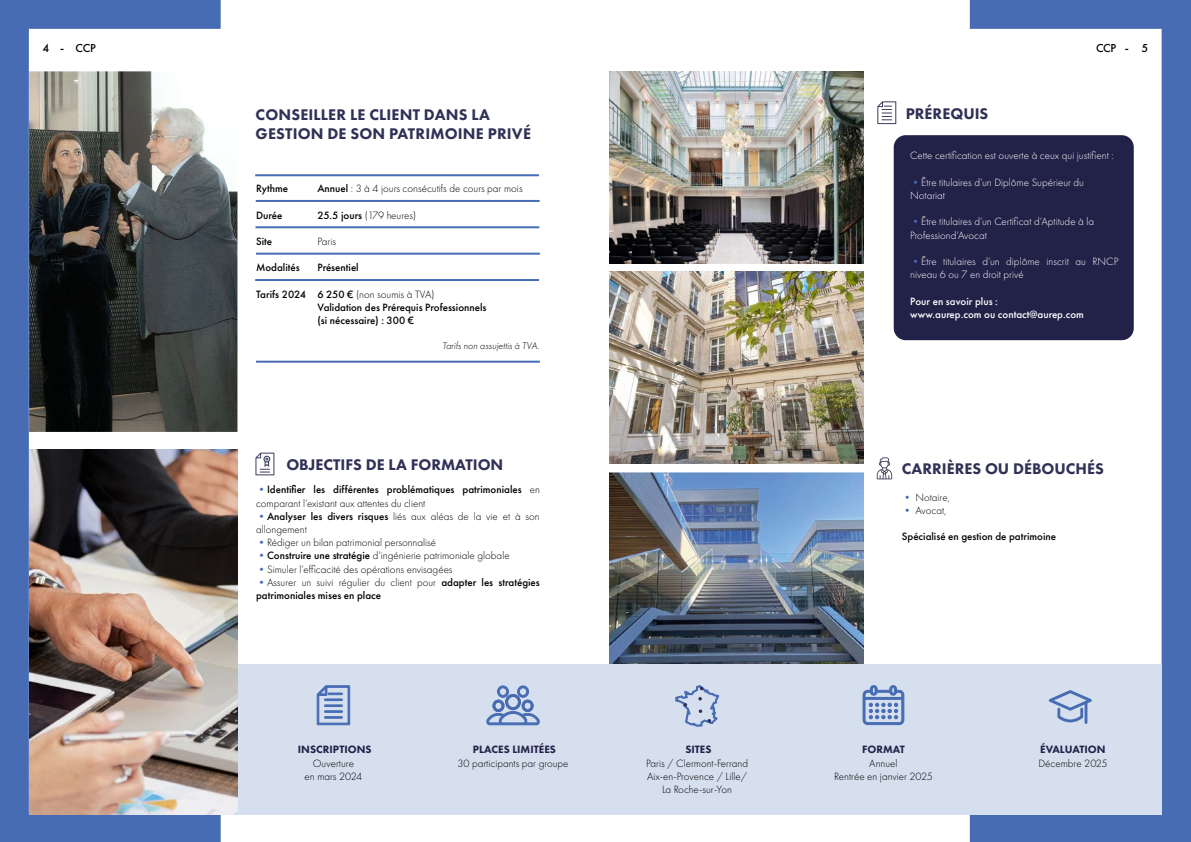
<style>
.page{position:relative;width:1191px;height:842px;background:#fff}
.page>*{position:absolute;margin:0;border:0;box-sizing:border-box;transform-origin:0 0}
.t1{font:800 16px "Futura PT";color:#313056}
.t2{font:500 12px "Futura PT";letter-spacing:-.01em;color:#000}
.t3{font:300 11px/13.2px "Futura PT";color:#000;text-align:center}
.t4{font:500 11px/13.2px "Futura PT";color:#000}
.t5{font:300 11px/13.2px "Futura PT";color:#fff}
.t6{font:500 11px/13.2px "Futura PT";color:#fff}
.t7{font:800 11px "Futura PT";color:#222148}
.t8{font:italic 300 10px "Futura PT";color:#000}
.s1{font-weight:500}
.s2{font-weight:300}
.s3{font-weight:300;color:#476cb3}
.s4{color:#476cb3}
</style>
<div class="page">
<svg style="left:0;top:0;width:221px;height:842px;fill:#476cb3"></svg>
<svg style="left:969px;top:0;width:222px;height:842px"></svg>
<div style="left:237px;top:664px;width:925px;height:150px;background:#d6dfee"></div>
<div style="left:893px;top:135px;width:240px;height:205px;background:#222148;border-radius:12px"></div>
<svg style="left:877px;top:101px;width:19px;height:23px"></svg>
<svg style="left:1048px;top:690px;width:43px;height:34px"></svg>
<svg style="left:862px;top:685px;width:43px;height:41px"></svg>
<svg style="left:486px;top:686px;width:53px;height:39px"></svg>
<svg style="left:316px;top:685px;width:34px;height:40px"></svg>
<hr style="left:256px;top:200px;width:283px;height:2px;background:#476cb3">
<hr style="left:255px;top:226px;width:284px;height:2px;background:#476cb3">
<hr style="left:256px;top:253px;width:284px;height:2px;background:#476cb3">
<hr style="left:255px;top:279px;width:284px;height:2px;background:#476cb3">
<hr style="left:256px;top:361px;width:284px;height:2px;background:#476cb3">
<svg style="left:876px;top:457px;width:16px;height:22px"></svg>
<svg style="left:255px;top:453px;width:19px;height:22px"></svg>
<svg style="left:675px;top:685px;width:44px;height:42px"></svg>
<img style="left:29px;top:449px;width:208px;height:365px">
<hr style="left:255px;top:174px;width:284px;height:2px;background:#476cb3">
<img style="left:609px;top:472px;width:254px;height:192px">
<img style="left:609px;top:71px;width:254px;height:192px">
<img style="left:609px;top:272px;width:254px;height:192px">
<img style="left:29px;top:71px;width:208px;height:361px">
<p class="t2" style="left:43px;top:40px;width:55px">4 - CCP</p>
<p class="t2" style="left:1096px;top:40px;width:54px">CCP - 5</p>
<h1 class="t1" style="left:255px;top:104px;width:236px">CONSEILLER LE CLIENT DANS LA</h1>
<h1 class="t1" style="left:905px;top:103px;width:84px">PRÉREQUIS</h1>
<h1 class="t1" style="left:255px;top:123px;width:277px">GESTION DE SON PATRIMOINE PRIVÉ</h1>
<p class="t4" style="left:256px;top:182px;width:34px">Rythme</p>
<p class="t4" style="left:256px;top:208px;width:28px">Durée</p>
<p class="t4" style="left:256px;top:235px;width:18px">Site</p>
<p class="t4" style="left:256px;top:261px;width:45px">Modalités</p>
<p class="t4" style="left:256px;top:288px;width:51px">Tarifs 2024</p>
<p class="t3" style="left:317px;top:182px;width:207px"><span class="s1">Annuel</span> : 3 à 4 jours consécutifs de cours par mois</p>
<p class="t3" style="left:317px;top:208px;width:100px"><span class="s1">25.5 jours</span> (179 heures)</p>
<p class="t3" style="left:317px;top:235px;width:20px">Paris</p>
<p class="t4" style="left:317px;top:261px;width:43px">Présentiel</p>
<p class="t4" style="left:317px;top:288px;width:171px">6 250 € <span class="s2">(non soumis à TVA)<br></span>Validation des Prérequis Professionnels (si nécessaire) : 300 €</p>
<p class="t8" style="left:442px;top:340px;width:99px">Tarifs non assujettis à TVA.</p>
<h1 class="t1" style="left:286px;top:454px;width:218px">OBJECTIFS DE LA FORMATION</h1>
<p class="t4" style="left:256px;top:483px;width:285px"><span class="s3">•</span>Identifier les différentes problématiques patrimoniales <span class="s2">en comparant l’existant aux attentes du client</span></p>
<p class="t3" style="left:256px;top:510px;width:285px;text-align:left"><span class="s4">•</span><span class="s1">Analyser les divers risques</span> liés aux aléas de la vie et à son allongement</p>
<p class="t3" style="left:256px;top:536px;width:182px"><span class="s4">•</span>Rédiger un bilan patrimonial personnalisé</p>
<p class="t3" style="left:256px;top:549px;width:255px"><span class="s4">•</span><span class="s1">Construire une stratégie</span> d’ingénierie patrimoniale globale</p>
<p class="t3" style="left:256px;top:562px;width:198px"><span class="s4">•</span>Simuler l’efficacité des opérations envisagées</p>
<p class="t4" style="left:256px;top:576px;width:285px"><span class="s3">•</span><span class="s2">Assurer un suivi régulier du client pour</span> adapter les stratégies patrimoniales mises en place</p>
<p class="t7" style="left:298px;top:743px;width:75px">INSCRIPTIONS</p>
<p class="t3" style="left:305px;top:756px;width:59px">Ouverture<br>en mars 2024</p>
<p class="t7" style="left:473px;top:743px;width:85px">PLACES LIMITÉES</p>
<p class="t3" style="left:457px;top:756px;width:113px">30 participants par groupe</p>
<p class="t7" style="left:685px;top:743px;width:28px">SITES</p>
<p class="t3" style="left:646px;top:756px;width:104px">Paris / Clermont-Ferrand<br>Aix-en-Provence / Lille/<br>La Roche-sur-Yon</p>
<p class="t5" style="left:910px;top:149px;width:205px">Cette certification est ouverte à ceux qui justifient :</p>
<p class="t5" style="left:910px;top:176px;width:175px"><span class="s4">•</span>Être titulaires d’un Diplôme Supérieur du<br>Notariat</p>
<p class="t5" style="left:910px;top:215px;width:185px"><span class="s4">•</span>Être titulaires d’un Certificat d’Aptitude à la<br>Professiond’Avocat</p>
<p class="t5" style="left:910px;top:255px;width:210px"><span class="s4">•</span>Être titulaires d’un diplôme inscrit au RNCP niveau 6 ou 7 en droit privé</p>
<p class="t6" style="left:910px;top:294px;width:175px">Pour en savoir plus :<br>www.aurep.com ou contact@aurep.com</p>
<h1 class="t1" style="left:902px;top:459px;width:204px">CARRIÈRES OU DÉBOUCHÉS</h1>
<p class="t3" style="left:902px;top:490px;width:50px"><span class="s4">•</span> Notaire,</p>
<p class="t3" style="left:902px;top:504px;width:46px"><span class="s4">•</span> Avocat,</p>
<p class="t4" style="left:902px;top:530px;width:156px">Spécialisé en gestion de patrimoine</p>
<p class="t7" style="left:862px;top:743px;width:44px">FORMAT</p>
<p class="t3" style="left:834px;top:756px;width:100px">Annuel<br>Rentrée en janvier 2025</p>
<p class="t7" style="left:1040px;top:743px;width:67px">ÉVALUATION</p>
<p class="t3" style="left:1038px;top:756px;width:71px">Décembre 2025</p>
</div>
